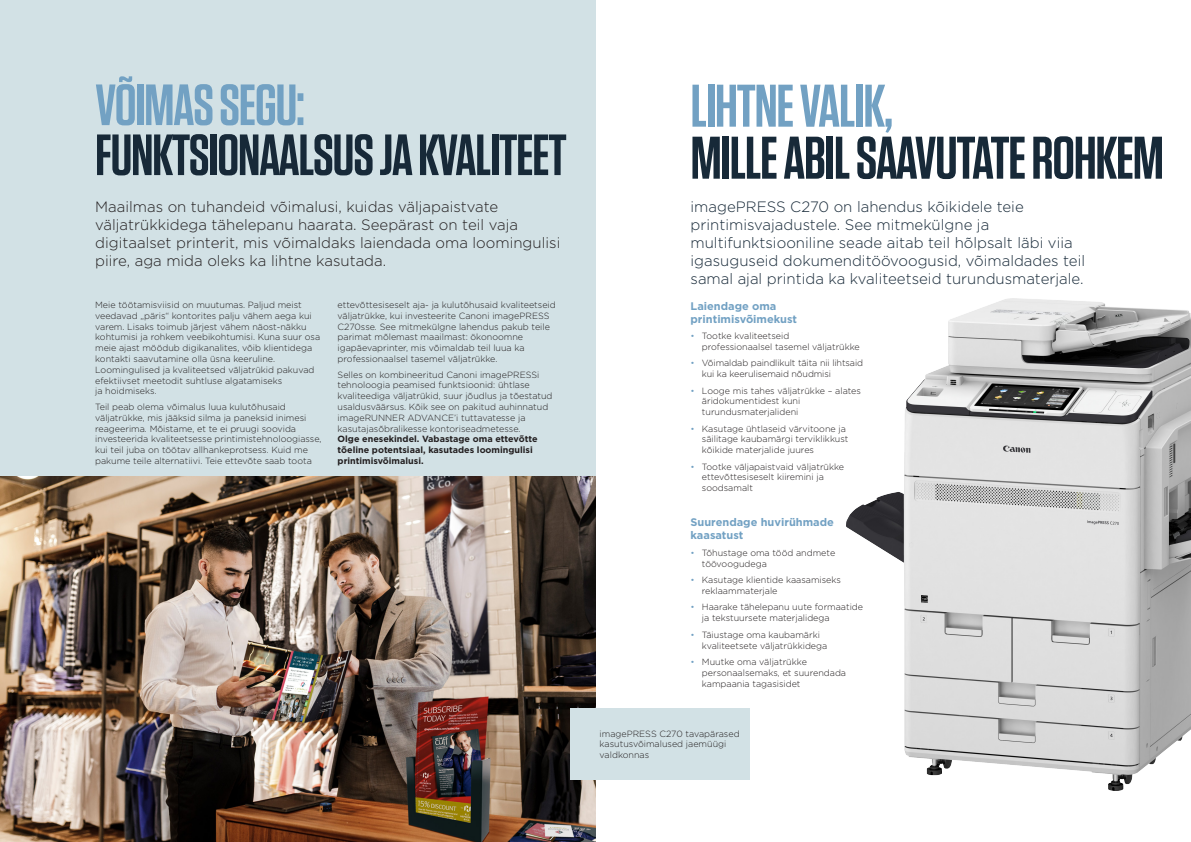
<style>
.page{position:relative;width:1191px;height:842px;background:#fff}
.page>*{position:absolute;margin:0;border:0;box-sizing:border-box;transform-origin:0 0}
.Page_TITLE_72pt{font:600 60px/52px "Tungsten";letter-spacing:-.02em;color:#172938}
.Page_TITLE_72pt-2{font:600 58px/50px "Tungsten";letter-spacing:-.02em;color:#172938}
.STANDFIRST{font:300 15px/18px "Gotham";color:#172938}
.STANDFIRST-2{font:300 15px/18px "Gotham";color:#231f20}
.Subheading{font:700 11px/13px "Gotham";color:#72a1c3}
.Body{font:300 9px/10.8px "Gotham";color:#231f20}
.Body-2{font:700 9px/10.8px "Gotham";color:#231f20}
.s1{color:#72a1c3}
</style>
<div class="page">
<div style="left:0;top:0;width:595px;height:614px;background:#d2e1e5"></div>
<img style="left:0;top:477px;width:595px;height:365px">
<div style="left:569px;top:708px;width:180px;height:72px;background:#d2e1e5"></div>
<img style="left:846px;top:299px;width:345px;height:491px">
<p class="Page_TITLE_72pt-2" style="left:95px;top:81px;width:473px"><span class="s1">VÕIMAS SEGU:<br></span>FUNKTSIONAALSUS JA KVALITEET</p>
<p class="STANDFIRST-2" style="left:95px;top:197px;width:467px">Maailmas on tuhandeid võimalusi, kuidas väljapaistvate väljatrükkidega tähelepanu haarata. Seepärast on teil vaja digitaalset printerit, mis võimaldaks laiendada oma loomingulisi piire, aga mida oleks ka lihtne kasutada.</p>
<p class="Body" style="left:95px;top:299px;width:226px">Meie töötamisviisid on muutumas. Paljud meist veedavad „päris“ kontorites palju vähem aega kui varem. Lisaks toimub järjest vähem näost-näkku kohtumisi ja rohkem veebikohtumisi. Kuna suur osa meie ajast möödub digikanalites, võib klientidega kontakti saavutamine olla üsna keeruline.<br>Loomingulised ja kvaliteetsed väljatrükid pakuvad efektiivset meetodit suhtluse algatamiseks<br>ja hoidmiseks.</p>
<p class="Body" style="left:95px;top:401px;width:228px">Teil peab olema võimalus luua kulutõhusaid väljatrükke, mis jääksid silma ja paneksid inimesi reageerima. Mõistame, et te ei pruugi soovida investeerida kvaliteetsesse printimistehnoloogiasse, kui teil juba on töötav allhankeprotsess. Kuid me pakume teile alternatiivi. Teie ettevõte saab toota</p>
<p class="Body" style="left:337px;top:299px;width:220px">ettevõttesiseselt aja- ja kulutõhusaid kvaliteetseid väljatrükke, kui investeerite Canoni imagePRESS C270sse. See mitmekülgne lahendus pakub teile parimat mõlemast maailmast: ökonoomne igapäevaprinter, mis võimaldab teil luua ka professionaalsel tasemel väljatrükke.</p>
<p class="Body" style="left:337px;top:369px;width:216px">Selles on kombineeritud Canoni imagePRESSi tehnoloogia peamised funktsioonid: ühtlase kvaliteediga väljatrükid, suur jõudlus ja tõestatud usaldusväärsus. Kõik see on pakitud auhinnatud imageRUNNER ADVANCE’i tuttavatesse ja kasutajasõbralikesse kontoriseadmetesse.</p>
<p class="Body-2" style="left:337px;top:434px;width:201px">Olge enesekindel. Vabastage oma ettevõtte tõeline potentsiaal, kasutades loomingulisi printimisvõimalusi.</p>
<p class="Page_TITLE_72pt" style="left:690px;top:81px;width:475px"><span class="s1">LIHTNE VALIK,<br></span>MILLE ABIL SAAVUTATE ROHKEM</p>
<p class="STANDFIRST" style="left:690px;top:197px;width:396px">imagePRESS C270 on lahendus kõikidele teie printimisvajadustele. See mitmekülgne ja multifunktsiooniline seade aitab teil hõlpsalt läbi viia igasuguseid dokumenditöövoogusid, võimaldades teil samal ajal printida ka kvaliteetseid turundusmaterjale.</p>
<p class="Subheading" style="left:690px;top:299px;width:108px">Laiendage oma printimisvõimekust</p>
<p class="Body" style="left:702px;top:330px;width:159px;text-indent:-11px"><span class="s1">•</span> Tootke kvaliteetseid professionaalsel tasemel väljatrükke</p>
<p class="Body" style="left:702px;top:357px;width:163px;text-indent:-11px"><span class="s1">•</span> Võimaldab paindlikult täita nii lihtsaid kui ka keerulisemaid nõudmisi</p>
<p class="Body" style="left:702px;top:385px;width:161px;text-indent:-11px"><span class="s1">•</span> Looge mis tahes väljatrükke – alates äridokumentidest kuni turundusmaterjalideni</p>
<p class="Body" style="left:702px;top:423px;width:148px;text-indent:-11px"><span class="s1">•</span> Kasutage ühtlaseid värvitoone ja säilitage kaubamärgi terviklikkust kõikide materjalide juures</p>
<p class="Body" style="left:702px;top:461px;width:144px;text-indent:-11px"><span class="s1">•</span> Tootke väljapaistvaid väljatrükke ettevõttesiseselt kiiremini ja soodsamalt</p>
<p class="Subheading" style="left:690px;top:516px;width:145px">Suurendage huvirühmade kaasatust</p>
<p class="Body" style="left:702px;top:547px;width:135px;text-indent:-11px"><span class="s1">•</span> Tõhustage oma tööd andmete töövoogudega</p>
<p class="Body" style="left:702px;top:574px;width:141px;text-indent:-11px"><span class="s1">•</span> Kasutage klientide kaasamiseks reklaammaterjale</p>
<p class="Body" style="left:702px;top:602px;width:163px;text-indent:-11px"><span class="s1">•</span> Haarake tähelepanu uute formaatide ja tekstuursete materjalidega</p>
<p class="Body" style="left:702px;top:629px;width:127px;text-indent:-11px"><span class="s1">•</span> Täiustage oma kaubamärki kvaliteetsete väljatrükkidega</p>
<p class="Body" style="left:702px;top:656px;width:146px;text-indent:-11px"><span class="s1">•</span> Muutke oma väljatrükke personaalsemaks, et suurendada kampaania tagasisidet</p>
<p class="Body" style="left:599px;top:728px;width:141px">imagePRESS C270 tavapärased kasutusvõimalused jaemüügi valdkonnas</p>
</div>
